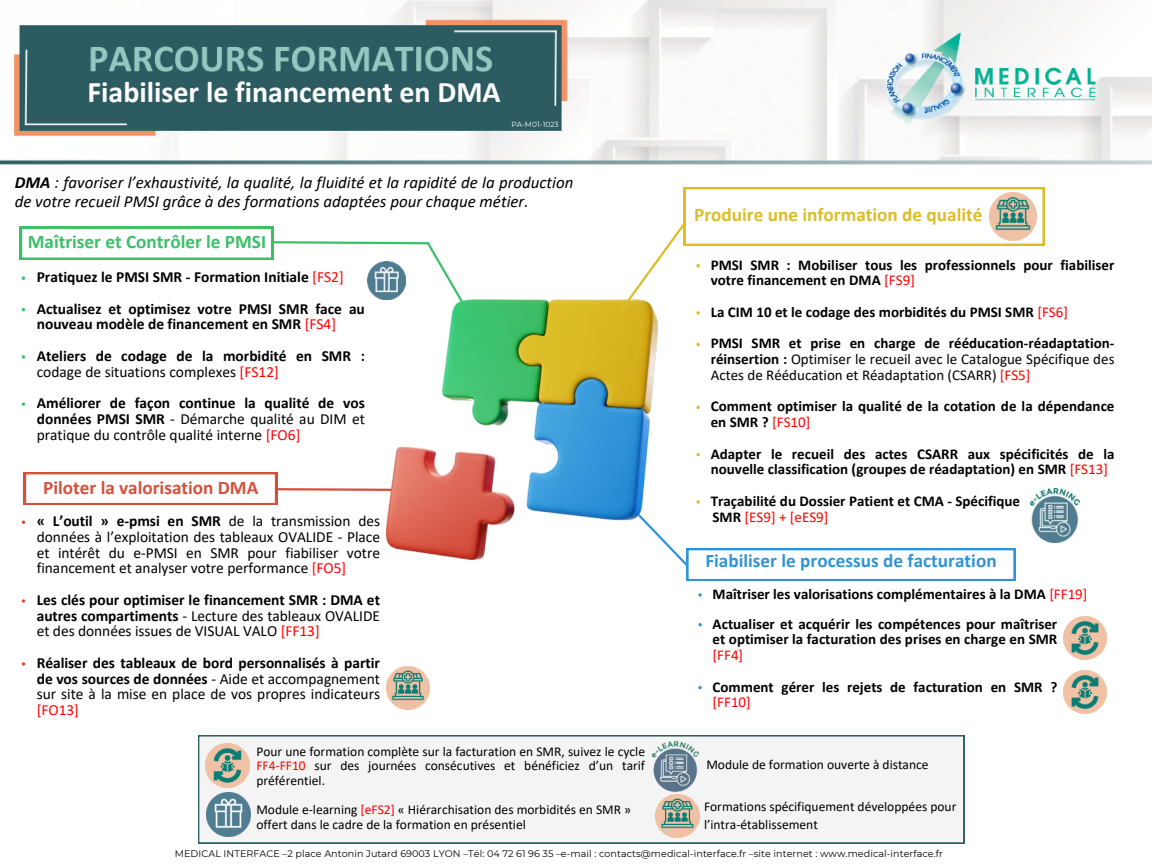
<style>
.page{position:relative;width:1152px;height:864px;background:#fff}
.page>*{position:absolute;margin:0;border:0;box-sizing:border-box;transform-origin:0 0}
.t1{font:700 30px "Calibri";color:#fff}
.t2{font:700 19.2px "Calibri";color:#2f93d7}
.t3{font:700 19.2px "Calibri";color:#dcbd26}
.t4{font:700 19.2px "Calibri";color:#3cbf69}
.t5{font:700 19.2px "Calibri";color:#d5503c}
.t6{font:italic 16.95px/19.2px "Calibri";color:#000}
.t7{font:700 15.45px/15.8px "Calibri";color:#000}
.t8{font:15.45px/15.8px "Calibri";color:#000}
.t9{font:15.45px "Calibri";color:#f00}
.t10{font:700 15px/15.8px "Calibri";color:#000}
.t11{font:15px/15.8px "Calibri";color:#000}
.t12{font:15px "Calibri";color:#f00}
.t13{font:13.5px/14.7px "Calibri";color:#000}
.t14{font:9.6px "Montserrat";letter-spacing:.005em;color:#000}
.t15{font:7.5px "Montserrat";color:#fff}
.s1{font-weight:700}
.s2{font-weight:400;color:#f00}
.s3{font-weight:400}
.s4{color:#f00}
</style>
<div class="page">
<img style="left:0;top:0;width:1152px;height:165px">
<img style="left:386px;top:299px;width:272px;height:260px">
<img style="left:1063px;top:616px;width:43px;height:43px">
<img style="left:386px;top:667px;width:43px;height:42px">
<svg style="left:696px;top:343px;width:4px;height:3px"></svg>
<svg style="left:696px;top:406px;width:4px;height:3px"></svg>
<svg style="left:696px;top:453px;width:4px;height:3px"></svg>
<img style="left:1030px;top:488px;width:50px;height:54px">
<div style="left:198px;top:735px;width:766px;height:108px;background:#f4f4f4"></div>
<img style="left:206px;top:793px;width:44px;height:44px">
<img style="left:206px;top:744px;width:44px;height:44px">
<img style="left:655px;top:805px;width:44px;height:33px">
<img style="left:1063px;top:670px;width:43px;height:43px">
<svg style="left:24px;top:472px;width:446px;height:33px"></svg>
<svg style="left:595px;top:469px;width:421px;height:112px"></svg>
<svg style="left:617px;top:187px;width:428px;height:128px"></svg>
<img style="left:636px;top:735px;width:78px;height:70px">
<svg style="left:20px;top:227px;width:452px;height:90px"></svg>
<svg style="left:22px;top:355px;width:3px;height:4px"></svg>
<svg style="left:22px;top:402px;width:3px;height:4px"></svg>
<svg style="left:698px;top:593px;width:4px;height:4px"></svg>
<svg style="left:22px;top:599px;width:3px;height:4px"></svg>
<svg style="left:22px;top:662px;width:3px;height:4px"></svg>
<svg style="left:698px;top:623px;width:4px;height:3px"></svg>
<svg style="left:698px;top:686px;width:4px;height:3px"></svg>
<h1 class="t1" style="left:87px;top:70px;width:415px">Fiabiliser le financement en DMA</h1>
<p class="t15" style="left:511px;top:119px;width:49px">PA-M01-1023</p>
<p class="t6" style="left:15px;top:172px;width:560px"><span class="s1">DMA</span> : favoriser l’exhaustivité, la qualité, la fluidité et la rapidité de la production de votre recueil PMSI grâce à des formations adaptées pour chaque métier.</p>
<p class="t4" style="left:28px;top:228px;width:240px">Maîtriser et Contrôler le PMSI</p>
<p class="t7" style="left:37px;top:261px;width:330px;line-height:31.5px">Pratiquez le PMSI SMR - Formation Initiale <span class="s2">[FS2]<br></span>Actualisez et optimisez votre PMSI SMR face au</p>
<p class="t7" style="left:37px;top:308px;width:330px;line-height:31.5px">nouveau modèle de financement en SMR <span class="s2">[FS4]<br></span>Ateliers de codage de la morbidité en SMR :</p>
<p class="t7" style="left:37px;top:356px;width:330px;line-height:31.5px"><span class="s3">codage de situations complexes</span> <span class="s2">[FS12]<br></span>Améliorer de façon continue la qualité de vos</p>
<p class="t8" style="left:37px;top:410px;width:330px"><span class="s1">données PMSI SMR</span> - Démarche qualité au DIM et pratique du contrôle qualité interne <span class="s4">[FO6]</span></p>
<p class="t5" style="left:43px;top:474px;width:217px">Piloter la valorisation DMA</p>
<p class="t8" style="left:37px;top:513px;width:345px;text-align:justify"><span class="s1">« L’outil » e-pmsi en SMR</span> de la transmission des données à l’exploitation des tableaux OVALIDE - Place et intérêt du e-PMSI en SMR pour fiabiliser votre financement et analyser votre performance <span class="s4">[FO5]</span></p>
<p class="t7" style="left:37px;top:592px;width:345px;text-align:justify">Les clés pour optimiser le financement SMR : DMA et autres compartiments <span class="s3">- Lecture des tableaux OVALIDE et des données issues de VISUAL VALO</span> <span class="s2">[FF13]</span></p>
<p class="t7" style="left:37px;top:655px;width:345px;text-align:justify">Réaliser des tableaux de bord personnalisés à partir de vos sources de données <span class="s3">- Aide et accompagnement sur site à la mise en place de vos propres indicateurs</span></p>
<p class="t9" style="left:37px;top:699px;width:44px">[FO13]</p>
<p class="t13" style="left:256px;top:744px;width:390px;text-align:justify">Pour une formation complète sur la facturation en SMR, suivez le cycle <span class="s4">FF4-FF10</span> sur des journées consécutives et bénéficiez d’un tarif préférentiel.</p>
<p class="t13" style="left:256px;top:802px;width:376px">Module e-learning <span class="s4">[eFS2]</span> « Hiérarchisation des morbidités en SMR » offert dans le cadre de la formation en présentiel</p>
<p class="t3" style="left:694px;top:201px;width:290px">Produire une information de qualité</p>
<p class="t10" style="left:711px;top:257px;width:405px">PMSI SMR : Mobiliser tous les professionnels pour fiabiliser votre financement en DMA <span class="s2">[FS9]</span></p>
<p class="t10" style="left:711px;top:296px;width:405px;line-height:31.5px">La CIM 10 et le codage des morbidités du PMSI SMR <span class="s2">[FS6]<br></span>PMSI SMR et prise en charge de rééducation-réadaptation-</p>
<p class="t11" style="left:711px;top:351px;width:405px"><span class="s1">réinsertion :</span> Optimiser le recueil avec le Catalogue Spécifique des<br>Actes de Rééducation et Réadaptation (CSARR) <span class="s4">[FS5]</span></p>
<p class="t10" style="left:711px;top:398px;width:405px">Comment optimiser la qualité de la cotation de la dépendance en SMR ? <span class="s2">[FS10]</span></p>
<p class="t10" style="left:711px;top:446px;width:405px">Adapter le recueil des actes CSARR aux spécificités de la nouvelle classification (groupes de réadaptation) en SMR <span class="s2">[FS13]</span></p>
<p class="t10" style="left:711px;top:493px;width:311px">Traçabilité du Dossier Patient et CMA - Spécifique<br>SMR <span class="s2">[ES9] + [eES9]</span></p>
<p class="t2" style="left:705px;top:547px;width:293px">Fiabiliser le processus de facturation</p>
<p class="t10" style="left:713px;top:586px;width:376px">Maîtriser les valorisations complémentaires à la DMA <span class="s2">[FF19]</span></p>
<p class="t10" style="left:713px;top:616px;width:346px">Actualiser et acquérir les compétences pour maîtriser et optimiser la facturation des prises en charge en SMR</p>
<p class="t12" style="left:713px;top:645px;width:32px">[FF4]</p>
<p class="t10" style="left:713px;top:679px;width:346px">Comment gérer les rejets de facturation en SMR ?</p>
<p class="t12" style="left:713px;top:692px;width:40px">[FF10]</p>
<p class="t13" style="left:706px;top:757px;width:224px">Module de formation ouverte à distance</p>
<p class="t13" style="left:704px;top:797px;width:254px;line-height:18px">Formations spécifiquement développées pour l’intra-établissement</p>
<p class="t14" style="left:175px;top:847px;width:770px">MEDICAL INTERFACE –2 place Antonin Jutard 69003 LYON –Tél: 04 72 61 96 35 –e-mail : contacts@medical-interface.fr –site internet : www.medical-interface.fr</p>
</div>
